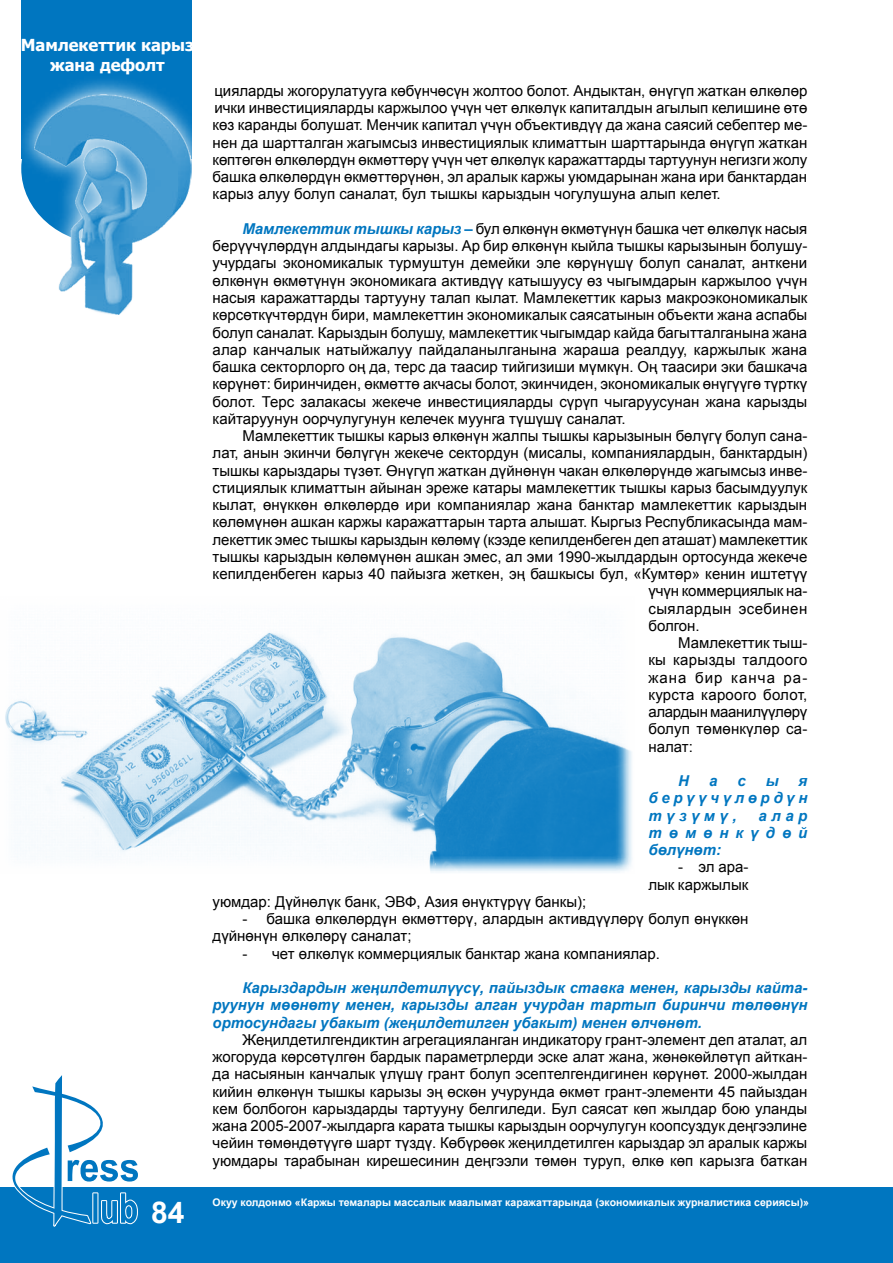
<style>
.page{position:relative;width:893px;height:1263px;background:#fff}
.page>*{position:absolute;margin:0;border:0;box-sizing:border-box;transform-origin:0 0}
.t1{font:700 30px "Arial";color:#fff}
.t2{font:700 16.5px/19.8px "Tahoma";color:#fff;text-align:center}
.t3{font:15px/17.2px "Arial";color:#000;text-align:justify}
.t4{font:italic 700 15px/17.2px "Arial";color:#0076c0;text-align:justify}
.t5{font:15px "Arial";letter-spacing:-.02em;color:#000}
.t6{font:15px "Arial";letter-spacing:.03em;color:#000}
.t7{font:15px "Arial";letter-spacing:.02em;color:#000}
.t8{font:15px "Arial";letter-spacing:.07em;color:#000}
.t9{font:700 10.5px "Arial";color:#fff}
.s1{font-weight:700;font-style:italic;color:#0076c0}
</style>
<div class="page">
<div style="left:0;top:1187px;width:893px;height:76px;background:#0076c0"></div>
<div style="left:22px;top:0;width:170px;height:159px;background:#0076c0"></div>
<svg style="left:21px;top:75px;width:171px;height:135px"></svg>
<img style="left:35px;top:94px;width:156px;height:221px">
<svg style="left:12px;top:1075px;width:126px;height:152px"></svg>
<svg style="left:5px;top:632px;width:627px;height:240px"></svg>
<p class="t2" style="left:21px;top:34px;width:174px">Мамлекеттик карыз жана дефолт</p>
<h1 class="t1" style="left:151px;top:1193px;width:35px">84</h1>
<p class="t3" style="left:213px;top:82px;width:596px">цияларды жогорулатууга көбүнчөсүн жолтоо болот. Андыктан, өнүгүп жаткан өлкөлөр ички инвестицияларды каржылоо үчүн чет өлкөлүк капиталдын агылып келишине өтө көз каранды болушат. Менчик капитал үчүн объективдүү да жана саясий себептер ме&shy;нен да шартталган жагымсыз инвестициялык климаттын шарттарында өнүгүп жаткан көптөгөн өлкөлөрдүн өкмөттөрү үчүн чет өлкөлүк каражаттарды тартуунун негизги жолу башка өлкөлөрдүн өкмөттөрүнөн, эл аралык каржы уюмдарынан жана ири банктардан карыз алуу болуп саналат, бул тышкы карыздын чогулушуна алып келет.</p>
<p class="t3" style="left:213px;top:220px;width:596px;text-indent:30px"><span class="s1">Мамлекеттик тышкы карыз –</span> бул өлкөнүн өкмөтүнүн башка чет өлкөлүк насыя берүүчүлөрдүн алдындагы карызы. Ар бир өлкөнүн кыйла тышкы карызынын болушу&shy;учурдагы экономикалык турмуштун демейки эле көрүнүшү болуп саналат, анткени өлкөнүн өкмөтүнүн экономикага активдүү катышуусу өз чыгымдарын каржылоо үчүн насыя каражаттарды тартууну талап кылат. Мамлекеттик карыз макроэкономикалык көрсөткүчтөрдүн бири, мамлекеттин экономикалык саясатынын объекти жана аспабы болуп саналат. Карыздын болушу, мамлекеттик чыгымдар кайда багытталганына жана алар канчалык натыйжалуу пайдаланылганына жараша реалдуу, каржылык жана башка секторлорго оң да, терс да таасир тийгизиши мүмкүн. Оң таасири эки башкача көрүнөт: биринчиден, өкмөттө акчасы болот, экинчиден, экономикалык өнүгүүгө түрткү болот. Терс залакасы жекече инвестицияларды сүрүп чыгаруусунан жана карызды кайтаруунун оорчулугунун келечек муунга түшүшү саналат.</p>
<p class="t3" style="left:242px;top:427px;width:566px">Мамлекеттик тышкы карыз өлкөнүн жалпы тышкы карызынын бөлүгү болуп сана-</p>
<p class="t3" style="left:213px;top:444px;width:596px">лат, анын экинчи бөлүгүн жекече сектордун (мисалы, компаниялардын, банктардын)</p>
<p class="t3" style="left:213px;top:462px;width:596px">тышкы карыздары түзөт. Өнүгүп жаткан дүйнөнүн чакан өлкөлөрүндө жагымсыз инве-</p>
<p class="t3" style="left:213px;top:479px;width:596px">стициялык климаттын айынан эреже катары мамлекеттик тышкы карыз басымдуулук</p>
<p class="t3" style="left:213px;top:496px;width:596px">кылат, өнүккөн өлкөлөрдө ири компаниялар жана банктар мамлекеттик карыздын</p>
<p class="t3" style="left:213px;top:513px;width:596px">көлөмүнөн ашкан каржы каражаттарын тарта алышат. Кыргыз Республикасында мам-</p>
<p class="t3" style="left:213px;top:531px;width:596px">лекеттик эмес тышкы карыздын көлөмү (кээде кепилденбеген деп аташат) мамлекеттик</p>
<p class="t3" style="left:213px;top:548px;width:596px">тышкы карыздын көлөмүнөн ашкан эмес, ал эми 1990-жылдардын ортосунда жекече</p>
<p class="t3" style="left:213px;top:565px;width:596px">кепилденбеген карыз 40 пайызга жеткен, эң башкысы бул, «Кумтөр» кенин иштетүү</p>
<p class="t3" style="left:648px;top:582px;width:160px">үчүн коммерциялык на-</p>
<p class="t6" style="left:648px;top:598px;width:160px">сыялардын эсебинен</p>
<p class="t3" style="left:648px;top:617px;width:53px">болгон.</p>
<p class="t3" style="left:678px;top:634px;width:131px">Мамлекеттик тыш-</p>
<p class="t7" style="left:648px;top:650px;width:160px">кы карызды талдоого</p>
<p class="t8" style="left:648px;top:667px;width:160px">жана бир канча ра-</p>
<p class="t3" style="left:648px;top:686px;width:160px">курста кароого болот,</p>
<p class="t5" style="left:648px;top:702px;width:160px">алардын маанилүүлөрү</p>
<p class="t3" style="left:648px;top:720px;width:161px">болуп төмөнкүлөр са-</p>
<p class="t3" style="left:648px;top:738px;width:46px">налат:</p>
<p class="t4" style="left:678px;top:773px;width:12px">Н</p>
<p class="t4" style="left:709px;top:773px;width:10px">а</p>
<p class="t4" style="left:737px;top:773px;width:10px">с</p>
<p class="t4" style="left:766px;top:773px;width:14px">ы</p>
<p class="t4" style="left:648px;top:773px;width:161px;text-indent:150px">я берүүчүлөрдүн түзүмү,</p>
<p class="t4" style="left:648px;top:807px;width:160px;text-indent:110px">алар төмөнкүдөй бөлүнөт:</p>
<p class="t3" style="left:648px;top:858px;width:101px;text-align:right">- эл ара&shy;лык каржылык</p>
<p class="t3" style="left:213px;top:893px;width:375px">уюмдар: Дүйнөлүк банк, ЭВФ, Азия өнүктүрүү банкы);</p>
<p class="t3" style="left:213px;top:910px;width:537px;text-indent:30px">- башка өлкөлөрдүн өкмөттөрү, алардын активдүүлөрү болуп өнүккөн дүйнөнүн өлкөлөрү саналат;</p>
<p class="t3" style="left:242px;top:945px;width:419px">- чет өлкөлүк коммерциялык банктар жана компаниялар.</p>
<p class="t4" style="left:213px;top:980px;width:596px;text-indent:30px">Карыздардын жеңилдетилүүсү, пайыздык ставка менен, карызды кайта&shy;руунун мөөнөтү менен, карызды алган учурдан тартып биринчи төлөөнүн ортосундагы убакыт (жеңилдетилген убакыт) менен өлчөнөт.</p>
<p class="t3" style="left:213px;top:1031px;width:596px;text-indent:30px">Жеңилдетилгендиктин агрегацияланган индикатору грант-элемент деп аталат, ал жогоруда көрсөтүлгөн бардык параметрлерди эске алат жана, жөнөкөйлөтүп айткан&shy;да насыянын канчалык үлүшү грант болуп эсептелгендигинен көрүнөт. 2000-жылдан кийин өлкөнүн тышкы карызы эң өскөн учурунда өкмөт грант-элементи 45 пайыздан кем болбогон карыздарды тартууну белгиледи. Бул саясат көп жылдар бою уланды жана 2005-2007-жылдарга карата тышкы карыздын оорчулугун коопсуздук деңгээлине чейин төмөндөтүүгө шарт түздү. Көбүрөөк жеңилдетилген карыздар эл аралык каржы уюмдары тарабынан кирешесинин деңгээли төмөн туруп, өлкө көп карызга баткан</p>
<p class="t9" style="left:213px;top:1195px;width:598px">Окуу колдонмо «Каржы темалары массалык маалымат каражаттарында (экономикалык журналистика сериясы)»</p>
</div>
